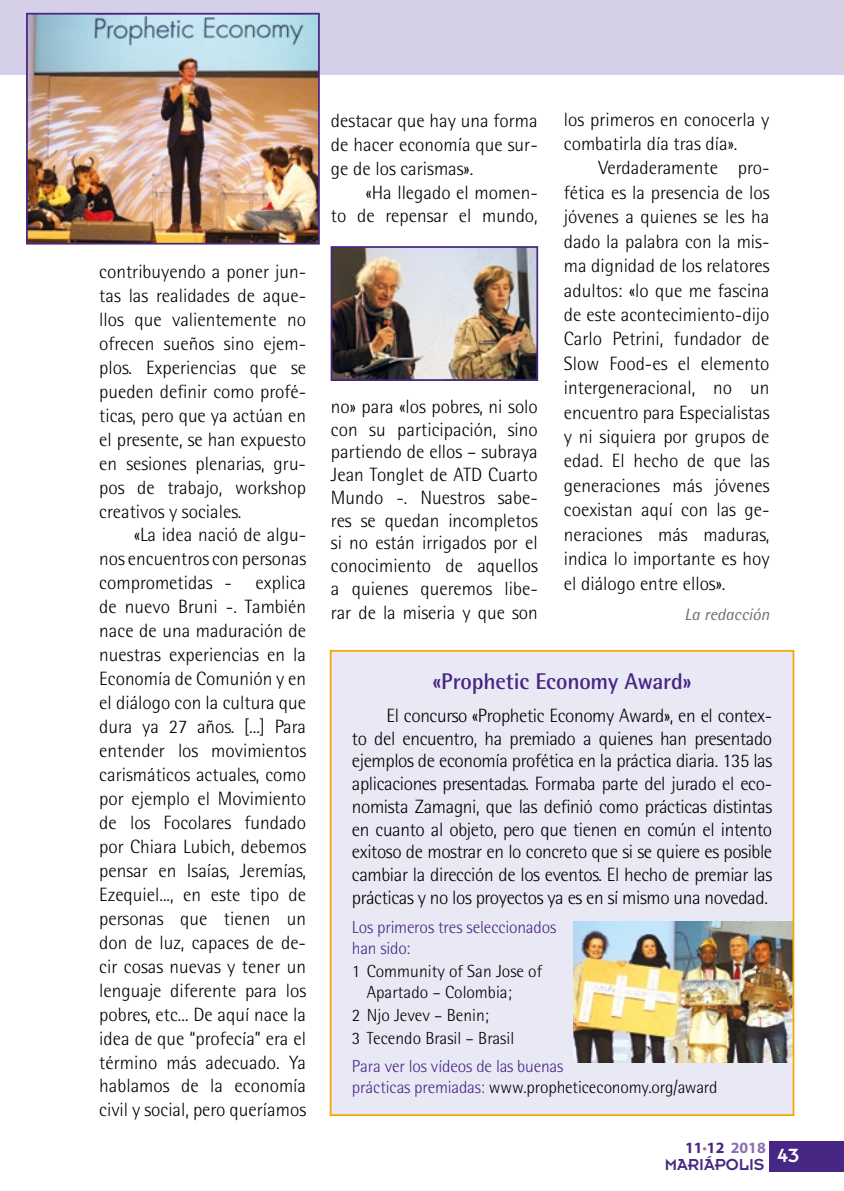
<style>
.page{position:relative;width:844px;height:1191px;background:#fff}
.page>*{position:absolute;margin:0;border:0;box-sizing:border-box;transform-origin:0 0}
.t1{font:700 22.75px "Rotis Semi Sans Std";letter-spacing:-.01em;color:#482683}
.t2{font:21px "Insignia LT Std";color:#fff}
.t3{font:300 19.25px/24px "Rotis Semi Sans Std";color:#000;text-align:justify}
.t4{font:300 17.5px/21px "Rotis Semi Sans Std";letter-spacing:-.01em;color:#482683}
.t5{font:300 17.5px/21px "Rotis Semi Sans Std";color:#000}
.t6{font:17.5px "Insignia LT Std";color:#482683}
.t7{font:italic 16.62px "Rotis Semi Sans Std";letter-spacing:.005em;color:#706f6f}
.t8{font:700 15.75px "Myriad Pro";color:#482683}
.s1{color:#000}
.s2{font-weight:400;color:#8a71b1}
.s3{color:#8a71b1}
</style>
<div class="page">
<div style="left:0;top:0;width:843px;height:75px;background:#d6cfe8"></div>
<img style="left:29px;top:16px;width:288px;height:225px">
<div style="left:26px;top:13px;width:294px;height:231px;border:2px solid #482683"></div>
<div style="left:330px;top:651px;width:463px;height:464px;background:#e9e9f6"></div>
<img style="left:573px;top:921px;width:218px;height:141px">
<div style="left:329px;top:650px;width:465px;height:466px;border:2px solid #f7a600"></div>
<img style="left:333px;top:249px;width:202px;height:129px">
<div style="left:330px;top:246px;width:208px;height:135px;border:2px solid #482683"></div>
<div style="left:769px;top:1140px;width:74px;height:31px;background:#482683"></div>
<p class="t3" style="left:99px;top:259px;width:208px">contribuyendo a poner jun&shy;tas las realidades de aque&shy;llos que valientemente no ofrecen sueños sino ejem&shy;plos. Experiencias que se pueden definir como profé&shy;ticas, pero que ya actúan en el presente, se han expuesto en sesiones plenarias, gru&shy;pos de trabajo, workshop creativos y sociales.</p>
<p class="t3" style="left:99px;top:523px;width:208px;text-indent:35px">«La idea nació de algu&shy;nos encuentros con personas comprometidas - explica de nuevo Bruni -. También nace de una maduración de nuestras experiencias en la Economía de Comunión y en el diálogo con la cultura que dura ya 27 años. [...] Para entender los movimientos carismáticos actuales, como por ejemplo el Movimiento de los Focolares fundado por Chiara Lubich, debemos pensar en Isaías, Jeremías, Ezequiel..., en este tipo de personas que tienen un don de luz, capaces de de&shy;cir cosas nuevas y tener un lenguaje diferente para los pobres, etc... De aquí nace la idea de que “profecía” era el término más adecuado. Ya hablamos de la economía civil y social, pero queríamos</p>
<p class="t3" style="left:331px;top:109px;width:208px">destacar que hay una forma de hacer economía que sur&shy;ge de los carismas».</p>
<p class="t3" style="left:331px;top:180px;width:208px;text-align:right">«Ha llegado el momen-<br>to de repensar el mundo,</p>
<p class="t3" style="left:331px;top:395px;width:208px;line-height:22.9px">no» para «los pobres, ni solo con su participación, sino partiendo de ellos – subraya Jean Tonglet de ATD Cuarto Mundo -. Nuestros sabe&shy;res se quedan incompletos si no están irrigados por el conocimiento de aquellos a quienes queremos libe&shy;rar de la miseria y que son</p>
<p class="t3" style="left:563px;top:107px;width:207px">los primeros en conocerla y combatirla día tras día».</p>
<p class="t3" style="left:563px;top:156px;width:207px;line-height:24.5px;text-indent:35px">Verdaderamente pro&shy;fética es la presencia de los jóvenes a quienes se les ha dado la palabra con la mis&shy;ma dignidad de los relatores adultos: «lo que me fascina de este acontecimiento-dijo Carlo Petrini, fundador de Slow Food-es el elemento intergeneracional, no un encuentro para Especialistas y ni siquiera por grupos de edad. El hecho de que las generaciones más jóvenes coexistan aquí con las ge&shy;neraciones más maduras, indica lo importante es hoy el diálogo entre ellos».</p>
<p class="t7" style="left:684px;top:604px;width:86px">La redacción</p>
<p class="t1" style="left:432px;top:667px;width:261px">«Prophetic Economy Award»</p>
<p class="t3" style="left:352px;top:704px;width:422px;line-height:22.8px;text-indent:35px">El concurso «Prophetic Economy Award», en el contex&shy;to del encuentro, ha premiado a quienes han presentado ejemplos de economía profética en la práctica diaria. 135 las aplicaciones presentadas. Formaba parte del jurado el eco&shy;nomista Zamagni, que las definió como prácticas distintas en cuanto al objeto, pero que tienen en común el intento exitoso de mostrar en lo concreto que si se quiere es posible cambiar la dirección de los eventos. El hecho de premiar las prácticas y no los proyectos ya es en sí mismo una novedad.</p>
<p class="t4" style="left:352px;top:916px;width:206px">Los primeros tres seleccionados han sido:</p>
<p class="t5" style="left:366px;top:960px;width:177px;text-indent:-15px">1 Community of San Jose of<br>Apartado – Colombia;</p>
<p class="t5" style="left:352px;top:1003px;width:164px;line-height:22.9px">2 Njo Jevev – Benin;<br>3 Tecendo Brasil – Brasil</p>
<p class="t4" style="left:352px;top:1055px;width:367px">Para ver los vídeos de las buenas<br>prácticas premiadas: <span class="s1">www.propheticeconomy.org/award</span></p>
<p class="t8" style="left:684px;top:1137px;width:82px">11<span class="s2">•</span>12 <span class="s3">2018</span></p>
<p class="t6" style="left:664px;top:1155px;width:101px">MARIÁPOLIS</p>
<p class="t2" style="left:777px;top:1145px;width:24px">43</p>
</div>
